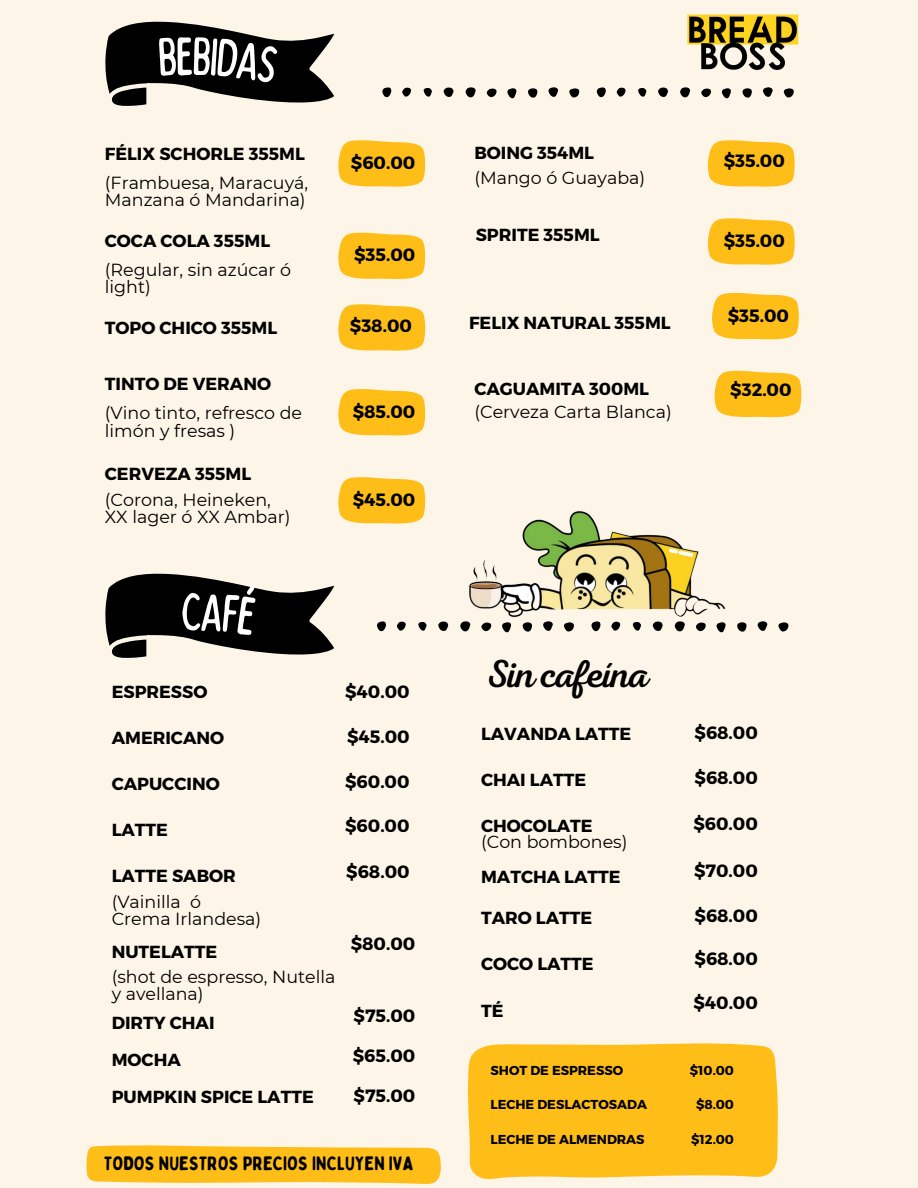
<style>
.page{position:relative;width:918px;height:1188px;background:#fdf5e7}
.page>*{position:absolute;margin:0;border:0;box-sizing:border-box;transform-origin:0 0}
.t1{font:condensed 53.25px "Bobby Jones Soft";color:#fff}
.t2{font:39.3px "RTL Adam Script Regular";letter-spacing:-.03em;color:#000}
.t3{font:19.35px "Bobby Jones Soft";color:#000}
.t4{font:700 17.85px "Montserrat";color:#000}
.t5{font:700 17.4px "Montserrat";color:#000}
.t6{font:17.4px/17.4px "Montserrat";color:#000}
.t7{font:700 12.9px "Montserrat";color:#000}
</style>
<div class="page">
<svg style="left:382px;top:87px;width:198px;height:12px"></svg>
<svg style="left:596px;top:87px;width:88px;height:11px"></svg>
<svg style="left:338px;top:140px;width:88px;height:47px;background:#fec42f"></svg>
<svg style="left:338px;top:232px;width:88px;height:48px;background:#fec533"></svg>
<svg style="left:707px;top:140px;width:88px;height:47px;background:#fec42f"></svg>
<svg style="left:707px;top:218px;width:88px;height:47px;background:#fec42f"></svg>
<svg style="left:338px;top:304px;width:88px;height:47px;background:#fec42f"></svg>
<svg style="left:712px;top:293px;width:87px;height:47px;background:#fec32d"></svg>
<svg style="left:338px;top:389px;width:88px;height:47px;background:#fec42f"></svg>
<svg style="left:338px;top:477px;width:88px;height:47px;background:#fec42f"></svg>
<svg style="left:377px;top:621px;width:91px;height:11px"></svg>
<svg style="left:758px;top:621px;width:31px;height:11px"></svg>
<svg style="left:714px;top:370px;width:88px;height:48px;background:#fec533"></svg>
<img style="left:684px;top:14px;width:115px;height:85px">
<div style="left:468px;top:1043px;width:310px;height:136px;background:#ffbe17"></div>
<img style="left:468px;top:511px;width:290px;height:122px">
<svg style="left:86px;top:1145px;width:355px;height:39px;background:#fec32a"></svg>
<svg style="left:105px;top:21px;width:229px;height:85px"></svg>
<svg style="left:105px;top:573px;width:229px;height:85px"></svg>
<p class="t5" style="left:105px;top:142px;width:201px">FÉLIX SCHORLE 355ML</p>
<p class="t6" style="left:105px;top:174px;width:205px">(Frambuesa, Maracuyá,<br>Manzana ó Mandarina)</p>
<p class="t5" style="left:105px;top:230px;width:167px">COCA COLA 355ML</p>
<p class="t6" style="left:105px;top:261px;width:188px">(Regular, sin azúcar ó</p>
<p class="t6" style="left:105px;top:278px;width:48px">light)</p>
<p class="t4" style="left:351px;top:151px;width:66px">$60.00</p>
<p class="t4" style="left:354px;top:243px;width:63px">$35.00</p>
<p class="t5" style="left:474px;top:142px;width:121px">BOING 354ML</p>
<p class="t6" style="left:474px;top:169px;width:172px">(Mango ó Guayaba)</p>
<p class="t5" style="left:476px;top:223px;width:125px">SPRITE 355ML</p>
<p class="t5" style="left:105px;top:316px;width:174px">TOPO CHICO 355ML</p>
<p class="t5" style="left:469px;top:311px;width:203px">FELIX NATURAL 355ML</p>
<p class="t4" style="left:350px;top:314px;width:64px">$38.00</p>
<p class="t5" style="left:105px;top:373px;width:168px">TINTO DE VERANO</p>
<p class="t6" style="left:105px;top:404px;width:199px">(Vino tinto, refresco de</p>
<p class="t6" style="left:105px;top:422px;width:132px">limón y fresas )</p>
<p class="t5" style="left:105px;top:462px;width:148px">CERVEZA 355ML</p>
<p class="t6" style="left:105px;top:491px;width:168px">(Corona, Heineken,</p>
<p class="t6" style="left:105px;top:508px;width:187px">XX lager ó XX Ambar)</p>
<p class="t4" style="left:353px;top:400px;width:64px">$85.00</p>
<p class="t4" style="left:353px;top:488px;width:64px">$45.00</p>
<p class="t5" style="left:474px;top:377px;width:176px">CAGUAMITA 300ML</p>
<p class="t6" style="left:474px;top:403px;width:199px">(Cerveza Carta Blanca)</p>
<p class="t4" style="left:724px;top:149px;width:63px">$35.00</p>
<p class="t4" style="left:724px;top:229px;width:63px">$35.00</p>
<p class="t4" style="left:728px;top:304px;width:63px">$35.00</p>
<p class="t4" style="left:730px;top:378px;width:63px">$32.00</p>
<p class="t1" style="left:180px;top:578px;width:24px">C</p>
<p class="t5" style="left:112px;top:680px;width:97px">ESPRESSO</p>
<p class="t5" style="left:112px;top:726px;width:114px">AMERICANO</p>
<p class="t5" style="left:112px;top:772px;width:110px">CAPUCCINO</p>
<p class="t5" style="left:112px;top:818px;width:58px">LATTE</p>
<p class="t5" style="left:112px;top:864px;width:126px">LATTE SABOR</p>
<p class="t6" style="left:112px;top:893px;width:91px">(Vainilla ó</p>
<p class="t6" style="left:112px;top:910px;width:151px">Crema Irlandesa)</p>
<p class="t5" style="left:112px;top:941px;width:107px">NUTELATTE</p>
<p class="t6" style="left:112px;top:968px;width:225px">(shot de espresso, Nutella</p>
<p class="t6" style="left:112px;top:985px;width:93px">y avellana)</p>
<p class="t5" style="left:112px;top:1011px;width:104px">DIRTY CHAI</p>
<p class="t5" style="left:112px;top:1049px;width:71px">MOCHA</p>
<p class="t5" style="left:112px;top:1086px;width:204px">PUMPKIN SPICE LATTE</p>
<p class="t4" style="left:345px;top:680px;width:66px">$40.00</p>
<p class="t4" style="left:347px;top:725px;width:64px">$45.00</p>
<p class="t4" style="left:345px;top:771px;width:66px">$60.00</p>
<p class="t4" style="left:345px;top:814px;width:66px">$60.00</p>
<p class="t4" style="left:346px;top:860px;width:65px">$68.00</p>
<p class="t4" style="left:351px;top:932px;width:66px">$80.00</p>
<p class="t4" style="left:354px;top:1004px;width:63px">$75.00</p>
<p class="t4" style="left:353px;top:1044px;width:64px">$65.00</p>
<p class="t4" style="left:354px;top:1084px;width:63px">$75.00</p>
<p class="t3" style="left:104px;top:1151px;width:311px">TODOS NUESTROS PRECIOS INCLUYEN IVA</p>
<p class="t2" style="left:486px;top:652px;width:165px">Sin cafeína</p>
<p class="t5" style="left:481px;top:722px;width:152px">LAVANDA LATTE</p>
<p class="t5" style="left:481px;top:768px;width:107px">CHAI LATTE</p>
<p class="t5" style="left:481px;top:814px;width:113px">CHOCOLATE</p>
<p class="t5" style="left:481px;top:865px;width:141px">MATCHA LATTE</p>
<p class="t5" style="left:481px;top:906px;width:113px">TARO LATTE</p>
<p class="t5" style="left:481px;top:953px;width:114px">COCO LATTE</p>
<p class="t5" style="left:481px;top:999px;width:24px">TÉ</p>
<p class="t6" style="left:481px;top:833px;width:148px">(Con bombones)</p>
<p class="t7" style="left:490px;top:1062px;width:134px">SHOT DE ESPRESSO</p>
<p class="t7" style="left:490px;top:1096px;width:158px">LECHE DESLACTOSADA</p>
<p class="t7" style="left:490px;top:1131px;width:156px">LECHE DE ALMENDRAS</p>
<p class="t4" style="left:695px;top:721px;width:65px">$68.00</p>
<p class="t4" style="left:695px;top:766px;width:65px">$68.00</p>
<p class="t4" style="left:693px;top:812px;width:66px">$60.00</p>
<p class="t4" style="left:694px;top:859px;width:65px">$70.00</p>
<p class="t4" style="left:695px;top:904px;width:65px">$68.00</p>
<p class="t4" style="left:695px;top:947px;width:65px">$68.00</p>
<p class="t4" style="left:693px;top:991px;width:66px">$40.00</p>
<p class="t7" style="left:690px;top:1062px;width:46px">$10.00</p>
<p class="t7" style="left:696px;top:1096px;width:40px">$8.00</p>
<p class="t7" style="left:691px;top:1131px;width:44px">$12.00</p>
</div>
